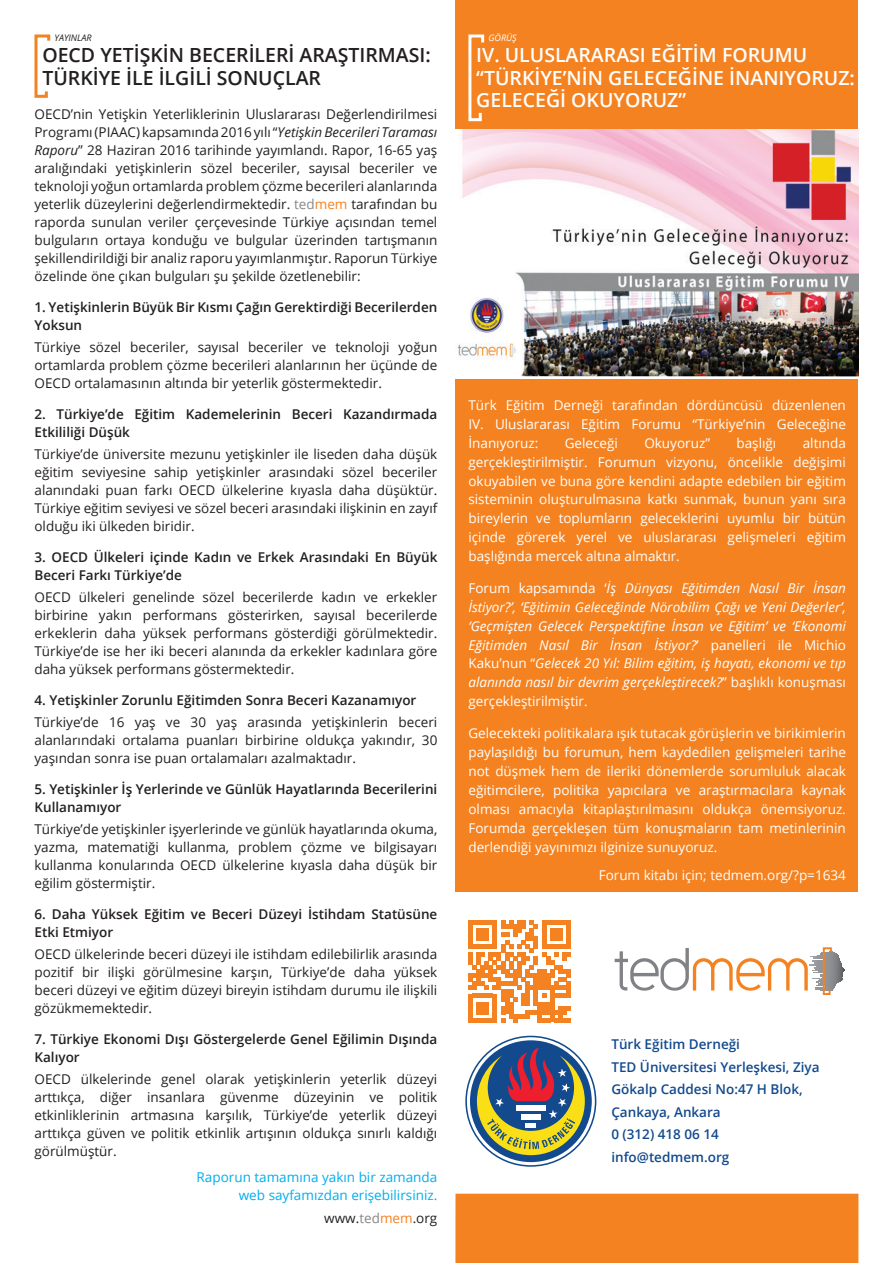
<style>
.page{position:relative;width:893px;height:1263px;background:#fff}
.page>*{position:absolute;margin:0;border:0;box-sizing:border-box;transform-origin:0 0}
.t1{font:600 19.5px/22.5px "Open Sans";color:#fff}
.t2{font:600 19.5px/22.5px "Open Sans";color:#231f20}
.t3{font:13.5px/18px "Open Sans";color:#231f20;text-align:justify}
.t4{font:13.5px/18.9px "Open Sans";color:#fff;text-align:justify}
.t5{font:600 13.5px/18px "Open Sans";color:#231f20}
.t6{font:italic 13.5px/18.9px "Open Sans";color:#fff;text-align:justify}
.t7{font:600 13.5px/22.5px "Open Sans";color:#124a8d}
.t8{font:13.5px/18px "Open Sans";color:#00aeef;text-align:right}
.t9{font:italic 9px "Open Sans";color:#231f20}
.t10{font:italic 9px "Open Sans";color:#fff}
.s1{font-style:italic}
.s2{color:#888787}
.s3{color:#f58220}
.s4{font-style:normal}
</style>
<div class="page">
<div style="left:455px;top:0;width:403px;height:891px;background:#f58220"></div>
<svg style="left:468px;top:920px;width:103px;height:102px"></svg>
<div style="left:455px;top:1194px;width:403px;height:69px;background:#f58220"></div>
<svg style="left:615px;top:947px;width:230px;height:48px"></svg>
<svg style="left:465px;top:1036px;width:131px;height:131px"></svg>
<img style="left:455px;top:130px;width:403px;height:248px">
<svg style="left:468px;top:34px;width:17px;height:88px"></svg>
<svg style="left:34px;top:34px;width:17px;height:64px"></svg>
<p class="t9" style="left:54px;top:32px;width:39px">YAYINLAR</p>
<h1 class="t2" style="left:42px;top:43px;width:390px">OECD YETİŞKİN BECERİLERİ ARAŞTIRMASI:<br>TÜRKİYE İLE İLGİLİ SONUÇLAR</h1>
<p class="t3" style="left:34px;top:105px;width:404px">OECD’nin Yetişkin Yeterliklerinin Uluslararası Değerlendirilmesi Programı (PIAAC) kapsamında 2016 yılı “<span class="s1">Yetişkin Becerileri Taraması Raporu</span>” 28 Haziran 2016 tarihinde yayımlandı. Rapor, 16-65 yaş aralığındaki yetişkinlerin sözel beceriler, sayısal beceriler ve teknoloji yoğun ortamlarda problem çözme becerileri alanlarında yeterlik düzeylerini değerlendirmektedir. <span class="s2">ted</span><span class="s3">mem</span> tarafından bu raporda sunulan veriler çerçevesinde Türkiye açısından temel bulguların ortaya konduğu ve bulgular üzerinden tartışmanın şekillendirildiği bir analiz raporu yayımlanmıştır. Raporun Türkiye özelinde öne çıkan bulguları şu şekilde özetlenebilir:</p>
<p class="t5" style="left:34px;top:297px;width:404px">1. Yetişkinlerin Büyük Bir Kısmı Çağın Gerektirdiği Becerilerden<br>Yoksun</p>
<p class="t3" style="left:34px;top:337px;width:404px">Türkiye sözel beceriler, sayısal beceriler ve teknoloji yoğun ortamlarda problem çözme becerileri alanlarının her üçünde de OECD ortalamasının altında bir yeterlik göstermektedir.</p>
<p class="t5" style="left:34px;top:404px;width:404px">2. Türkiye’de Eğitim Kademelerinin Beceri Kazandırmada<br>Etkililiği Düşük</p>
<p class="t3" style="left:34px;top:444px;width:404px">Türkiye’de üniversite mezunu yetişkinler ile liseden daha düşük eğitim seviyesine sahip yetişkinler arasındaki sözel beceriler alanındaki puan farkı OECD ülkelerine kıyasla daha düşüktür.<br>Türkiye eğitim seviyesi ve sözel beceri arasındaki ilişkinin en zayıf olduğu iki ülkeden biridir.</p>
<p class="t5" style="left:34px;top:547px;width:404px">3. OECD Ülkeleri içinde Kadın ve Erkek Arasındaki En Büyük<br>Beceri Farkı Türkiye’de</p>
<p class="t3" style="left:34px;top:587px;width:404px">OECD ülkeleri genelinde sözel becerilerde kadın ve erkekler birbirine yakın performans gösterirken, sayısal becerilerde erkeklerin daha yüksek performans gösterdiği görülmektedir.<br>Türkiye’de ise her iki beceri alanında da erkekler kadınlara göre daha yüksek performans göstermektedir.</p>
<p class="t5" style="left:34px;top:690px;width:383px">4. Yetişkinler Zorunlu Eğitimden Sonra Beceri Kazanamıyor</p>
<p class="t3" style="left:34px;top:712px;width:404px">Türkiye’de 16 yaş ve 30 yaş arasında yetişkinlerin beceri alanlarındaki ortalama puanları birbirine oldukça yakındır, 30 yaşından sonra ise puan ortalamaları azalmaktadır.</p>
<p class="t5" style="left:34px;top:779px;width:404px">5. Yetişkinler İş Yerlerinde ve Günlük Hayatlarında Becerilerini<br>Kullanamıyor</p>
<p class="t3" style="left:34px;top:819px;width:404px">Türkiye’de yetişkinler işyerlerinde ve günlük hayatlarında okuma, yazma, matematiği kullanma, problem çözme ve bilgisayarı kullanma konularında OECD ülkelerine kıyasla daha düşük bir eğilim göstermiştir.</p>
<p class="t5" style="left:34px;top:904px;width:404px">6. Daha Yüksek Eğitim ve Beceri Düzeyi İstihdam Statüsüne<br>Etki Etmiyor</p>
<p class="t3" style="left:34px;top:944px;width:404px">OECD ülkelerinde beceri düzeyi ile istihdam edilebilirlik arasında pozitif bir ilişki görülmesine karşın, Türkiye’de daha yüksek beceri düzeyi ve eğitim düzeyi bireyin istihdam durumu ile ilişkili gözükmemektedir.</p>
<p class="t5" style="left:34px;top:1029px;width:404px">7. Türkiye Ekonomi Dışı Göstergelerde Genel Eğilimin Dışında<br>Kalıyor</p>
<p class="t3" style="left:34px;top:1069px;width:404px">OECD ülkelerinde genel olarak yetişkinlerin yeterlik düzeyi arttıkça, diğer insanlara güvenme düzeyinin ve politik etkinliklerinin artmasına karşılık, Türkiye’de yeterlik düzeyi arttıkça güven ve politik etkinlik artışının oldukça sınırlı kaldığı görülmüştür.</p>
<p class="t8" style="left:197px;top:1168px;width:242px">Raporun tamamına yakın bir zamanda web sayfamızdan erişebilirsiniz.</p>
<p class="t3" style="left:324px;top:1208px;width:115px">www.<span class="s2">ted</span><span class="s3">mem</span>.org</p>
<p class="t10" style="left:488px;top:32px;width:30px">GÖRÜŞ</p>
<h1 class="t1" style="left:476px;top:43px;width:380px">IV. ULUSLARARASI EĞİTİM FORUMU “TÜRKİYE’NİN GELECEĞİNE İNANIYORUZ:<br>GELECEĞİ OKUYORUZ”</h1>
<p class="t4" style="left:468px;top:395px;width:379px">Türk Eğitim Derneği tarafından dördüncüsü düzenlenen IV. Uluslararası Eğitim Forumu “Türkiye’nin Geleceğine İnanıyoruz:</p>
<p class="t4" style="left:468px;top:433px;width:379px;text-indent:334px">altında gerçekleştirilmiştir. Forumun vizyonu, öncelikle değişimi okuyabilen ve buna göre kendini adapte edebilen bir eğitim sisteminin oluşturulmasına katkı sunmak, bunun yanı sıra bireylerin ve toplumların geleceklerini uyumlu bir bütün içinde görerek yerel ve uluslararası gelişmeleri eğitim başlığında mercek altına almaktır.</p>
<p class="t6" style="left:468px;top:578px;width:379px"><span class="s4">Forum kapsamında ‘</span>İş Dünyası Eğitimden Nasıl Bir İnsan İstiyor?’, ‘Eğitimin Geleceğinde Nörobilim Çağı ve Yeni Değerler’, ‘Geçmişten Gelecek Perspektifine İnsan ve Eğitim’ ve ‘Ekonomi Eğitimden Nasıl Bir İnsan İstiyor?<span class="s4">’ panelleri ile Michio Kaku’nun “</span>Gelecek 20 Yıl: Bilim eğitim, iş hayatı, ekonomi ve tıp alanında nasıl bir devrim gerçekleştirecek?<span class="s4">” başlıklı konuşması gerçekleştirilmiştir.</span></p>
<p class="t4" style="left:468px;top:723px;width:379px">Gelecekteki politikalara ışık tutacak görüşlerin ve birikimlerin paylaşıldığı bu forumun, hem kaydedilen gelişmeleri tarihe not düşmek hem de ileriki dönemlerde sorumluluk alacak eğitimcilere, politika yapıcılara ve araştırmacılara kaynak olması amacıyla kitaplaştırılmasını oldukça önemsiyoruz.<br>Forumda gerçekleşen tüm konuşmaların tam metinlerinin derlendiği yayınımızı ilginize sunuyoruz.</p>
<p class="t4" style="left:599px;top:865px;width:249px">Forum kitabı için; tedmem.org/?p=1634</p>
<p class="t4" style="left:565px;top:433px;width:55px">Geleceği</p>
<p class="t4" style="left:644px;top:433px;width:67px">Okuyoruz”</p>
<p class="t4" style="left:736px;top:433px;width:41px">başlığı</p>
<p class="t7" style="left:611px;top:1033px;width:210px">Türk Eğitim Derneği<br>TED Üniversitesi Yerleşkesi, Ziya<br>Gökalp Caddesi No:47 H Blok,<br>Çankaya, Ankara<br>0 (312) 418 06 14 info@tedmem.org</p>
</div>
